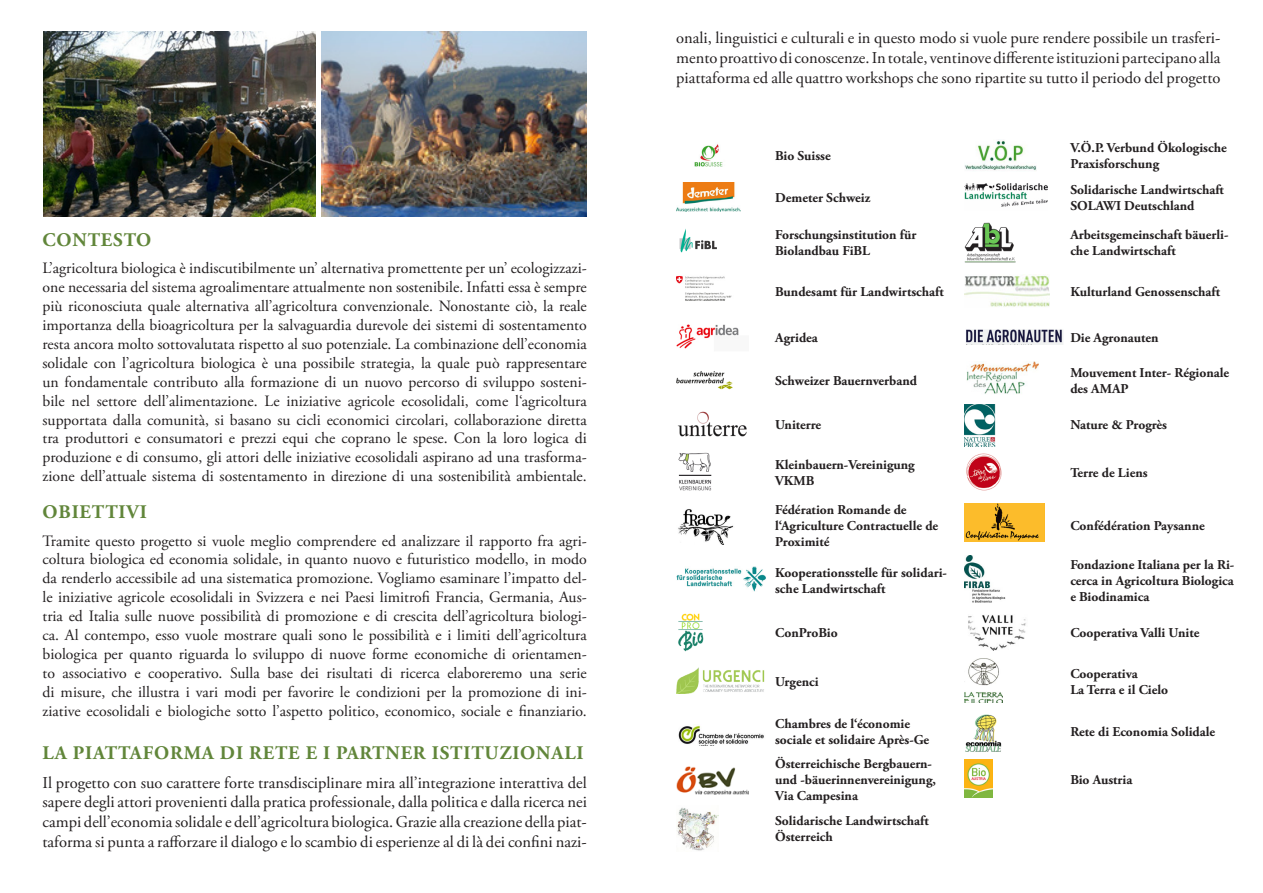
<style>
.page{position:relative;width:1263px;height:893px;background:#fff}
.page>*{position:absolute;margin:0;border:0;box-sizing:border-box;transform-origin:0 0}
.t1{font:700 19.2px "Adobe Garamond Pro";letter-spacing:.045em;color:#61863a}
.t2{font:16.5px/19.8px "Adobe Garamond Pro";color:#231f20;text-align:justify}
.t3{font:15.75px/18.9px "Adobe Garamond Pro";color:#231f20;text-align:justify}
.t4{font:700 13.5px/16.2px "Adobe Garamond Pro";color:#231f20}
</style>
<div class="page">
<img style="left:321px;top:31px;width:266px;height:186px">
<img style="left:43px;top:31px;width:273px;height:186px">
<img style="left:678px;top:613px;width:26px;height:39px">
<img style="left:676px;top:668px;width:89px;height:26px">
<img style="left:678px;top:725px;width:86px;height:20px">
<img style="left:676px;top:766px;width:72px;height:28px">
<img style="left:967px;top:361px;width:72px;height:33px">
<img style="left:966px;top:329px;width:97px;height:15px">
<img style="left:676px;top:567px;width:90px;height:25px">
<img style="left:676px;top:807px;width:43px;height:44px">
<img style="left:965px;top:714px;width:37px;height:38px">
<img style="left:694px;top:144px;width:29px;height:23px">
<img style="left:965px;top:140px;width:71px;height:31px">
<img style="left:676px;top:182px;width:64px;height:30px">
<img style="left:964px;top:184px;width:84px;height:23px">
<img style="left:679px;top:228px;width:38px;height:25px">
<img style="left:964px;top:223px;width:51px;height:39px">
<img style="left:676px;top:275px;width:56px;height:26px">
<img style="left:964px;top:275px;width:85px;height:32px">
<img style="left:676px;top:371px;width:57px;height:19px">
<img style="left:677px;top:411px;width:70px;height:25px">
<img style="left:678px;top:452px;width:34px;height:39px">
<img style="left:966px;top:453px;width:36px;height:38px">
<img style="left:678px;top:509px;width:56px;height:36px">
<img style="left:964px;top:503px;width:81px;height:38px">
<img style="left:968px;top:615px;width:58px;height:35px">
<img style="left:676px;top:324px;width:63px;height:25px">
<img style="left:964px;top:659px;width:38px;height:44px">
<img style="left:964px;top:759px;width:29px;height:38px">
<img style="left:964px;top:556px;width:41px;height:47px">
<img style="left:964px;top:404px;width:31px;height:42px">
<p class="t1" style="left:43px;top:229px;width:110px">CONTESTO</p>
<p class="t3" style="left:43px;top:259px;width:546px">L’agricoltura biologica è indiscutibilmente un’ alternativa promettente per un’ ecologizzazi&shy;one necessaria del sistema agroalimentare attualmente non sostenibile. Infatti essa è sempre più riconosciuta quale alternativa all’agricoltura convenzionale. Nonostante ciò, la reale importanza della bioagricoltura per la salvaguardia durevole dei sistemi di sostentamento resta ancora molto sottovalutata rispetto al suo potenziale. La combinazione dell’economia solidale con l’agricoltura biologica è una possibile strategia, la quale può rappresentare un fondamentale contributo alla formazione di un nuovo percorso di sviluppo sosteni&shy;bile nel settore dell’alimentazione. Le iniziative agricole ecosolidali, come l‘agricoltura supportata dalla comunità, si basano su cicli economici circolari, collaborazione diretta tra produttori e consumatori e prezzi equi che coprano le spese. Con la loro logica di produzione e di consumo, gli attori delle iniziative ecosolidali aspirano ad una trasforma&shy;zione dell’attuale sistema di sostentamento in direzione di una sostenibilità ambientale.</p>
<p class="t1" style="left:43px;top:501px;width:106px">OBIETTIVI</p>
<p class="t3" style="left:43px;top:532px;width:546px">Tramite questo progetto si vuole meglio comprendere ed analizzare il rapporto fra agri&shy;coltura biologica ed economia solidale, in quanto nuovo e futuristico modello, in modo da renderlo accessibile ad una sistematica promozione. Vogliamo esaminare l’impatto del&shy;le iniziative agricole ecosolidali in Svizzera e nei Paesi limitrofi Francia, Germania, Aus&shy;tria ed Italia sulle nuove possibilità di promozione e di crescita dell’agricoltura biologi&shy;ca. Al contempo, esso vuole mostrare quali sono le possibilità e i limiti dell’agricoltura biologica per quanto riguarda lo sviluppo di nuove forme economiche di orientamen&shy;to associativo e cooperativo. Sulla base dei risultati di ricerca elaboreremo una serie di misure, che illustra i vari modi per favorire le condizioni per la promozione di ini&shy;ziative ecosolidali e biologiche sotto l’aspetto politico, economico, sociale e finanziario.</p>
<p class="t1" style="left:43px;top:742px;width:542px">LA PIATTAFORMA DI RETE E I PARTNER ISTITUZIONALI</p>
<p class="t2" style="left:43px;top:773px;width:546px">Il progetto con suo carattere forte transdisciplinare mira all’integrazione interattiva del sapere degli attori provenienti dalla pratica professionale, dalla politica e dalla ricerca nei campi dell’economia solidale e dell’agricoltura biologica. Grazie alla creazione della piat&shy;taforma si punta a rafforzare il dialogo e lo scambio di esperienze al di là dei confini nazi-</p>
<p class="t2" style="left:676px;top:29px;width:546px">onali, linguistici e culturali e in questo modo si vuole pure rendere possibile un trasferi&shy;mento proattivo di conoscenze. In totale, ventinove differente istituzioni partecipano alla piattaforma ed alle quattro workshops che sono ripartite su tutto il periodo del progetto</p>
<p class="t4" style="left:775px;top:148px;width:57px">Bio Suisse</p>
<p class="t4" style="left:1070px;top:140px;width:158px">V.Ö.P. Verbund Ökologische<br>Praxisforschung</p>
<p class="t4" style="left:775px;top:190px;width:97px">Demeter Schweiz</p>
<p class="t4" style="left:1070px;top:182px;width:155px">Solidarische Landwirtschaft<br>SOLAWI Deutschland</p>
<p class="t4" style="left:775px;top:227px;width:143px">Forschungsinstitution für<br>Biolandbau FiBL</p>
<p class="t4" style="left:1070px;top:227px;width:160px">Arbeitsgemeinschaft bäuerli&shy;che Landwirtschaft</p>
<p class="t4" style="left:775px;top:284px;width:170px">Bundesamt für Landwirtschaft</p>
<p class="t4" style="left:1070px;top:284px;width:151px">Kulturland Genossenschaft</p>
<p class="t4" style="left:775px;top:329px;width:44px">Agridea</p>
<p class="t4" style="left:1070px;top:329px;width:90px">Die Agronauten</p>
<p class="t4" style="left:775px;top:373px;width:143px">Schweizer Bauernverband</p>
<p class="t4" style="left:1070px;top:365px;width:160px">Mouvement Inter- Régionale des AMAP</p>
<p class="t4" style="left:775px;top:417px;width:48px">Uniterre</p>
<p class="t4" style="left:1070px;top:417px;width:98px">Nature &amp; Progrès</p>
<p class="t4" style="left:775px;top:456px;width:141px">Kleinbauern-Vereinigung<br>VKMB</p>
<p class="t4" style="left:1070px;top:465px;width:79px">Terre de Liens</p>
<p class="t4" style="left:775px;top:502px;width:165px">Fédération Romande de l‘Agriculture Contractuelle de<br>Proximité</p>
<p class="t4" style="left:1070px;top:518px;width:136px">Confédération Paysanne</p>
<p class="t4" style="left:775px;top:565px;width:173px">Kooperationsstelle für solidari&shy;sche Landwirtschaft</p>
<p class="t4" style="left:1070px;top:557px;width:166px;text-align:justify">Fondazione Italiana per la Ri&shy;cerca in Agricoltura Biologica e Biodinamica</p>
<p class="t4" style="left:775px;top:625px;width:64px">ConProBio</p>
<p class="t4" style="left:1070px;top:625px;width:131px">Cooperativa Valli Unite</p>
<p class="t4" style="left:775px;top:674px;width:45px">Urgenci</p>
<p class="t4" style="left:1070px;top:666px;width:69px">Cooperativa</p>
<p class="t4" style="left:1070px;top:682px;width:99px">La Terra e il Cielo</p>
<p class="t4" style="left:775px;top:715px;width:136px">Chambres de l‘économie</p>
<p class="t4" style="left:775px;top:732px;width:156px">sociale et solidaire Après-Ge</p>
<p class="t4" style="left:775px;top:755px;width:162px">Österreichische Bergbauern&shy;und -bäuerinnenvereinigung,<br>Via Campesina</p>
<p class="t4" style="left:775px;top:813px;width:155px">Solidarische Landwirtschaft<br>Österreich</p>
<p class="t4" style="left:1070px;top:724px;width:146px">Rete di Economia Solidale</p>
<p class="t4" style="left:1070px;top:772px;width:64px">Bio Austria</p>
</div>
